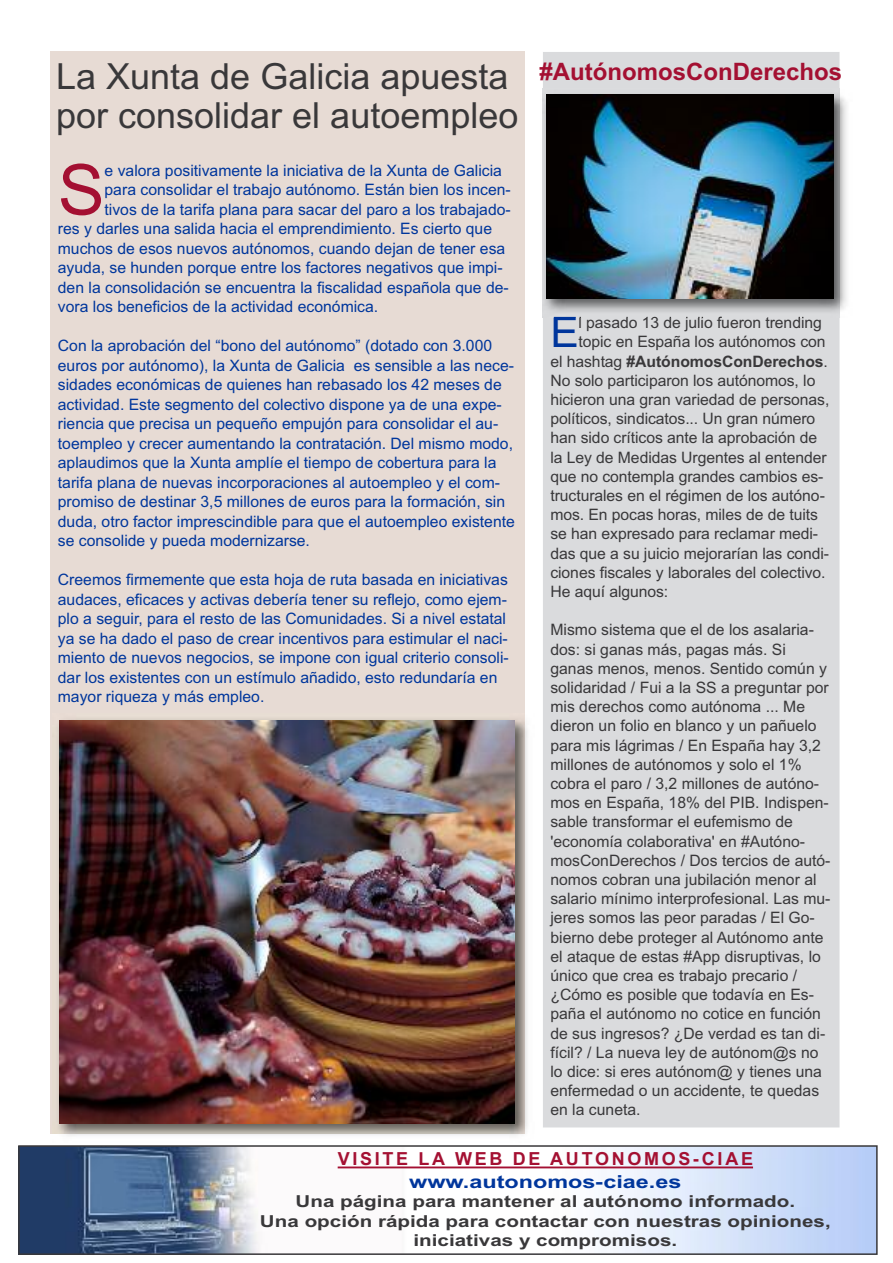
<style>
.page{position:relative;width:893px;height:1263px;background:#fff}
.page>*{position:absolute;margin:0;border:0;box-sizing:border-box;transform-origin:0 0}
.t1{font:70.2px "Arial";color:#a41032}
.t2{font:42.45px "Arial";color:#00369c}
.t3{font:36px "Arial";color:#39383a}
.t4{font:700 24px "Arial";color:#a41032}
.t5{font:700 18px "Arial";letter-spacing:.15em;color:#a41032}
.t6{font:700 18px "Arial";color:#00369c;scale:1.3 1}
.t7{font:700 16.5px/19.5px "Arial";color:#39383a;text-align:center;scale:1.25 1}
.t8{font:15.75px/19.5px "Arial";color:#00369c}
.t9{font:15.75px/19.2px "Arial";color:#39383a}
.t10{font:700 15.75px "Arial";letter-spacing:-.005em;color:#39383a}
.s1{font-weight:400}
</style>
<div class="page">
<div style="left:50px;top:51px;width:475px;height:1082px;background:#e7dbd4"></div>
<img style="left:21px;top:1148px;width:854px;height:104px">
<div style="left:18px;top:1145px;width:860px;height:110px;border:2px solid #39383a"></div>
<hr style="left:338px;top:1166px;width:415px;height:2px;background:#a41032">
<div style="left:543px;top:52px;width:296px;height:1075px;background:#dadbdd"></div>
<img style="left:53px;top:719px;width:475px;height:417px">
<img style="left:60px;top:720px;width:454px;height:403px">
<img style="left:542px;top:88px;width:305px;height:230px">
<svg style="left:554px;top:317px;width:22px;height:1px"></svg>
<img style="left:580px;top:317px;width:78px;height:1px">
<img style="left:546px;top:95px;width:287px;height:204px">
<h3 class="t3" style="left:56px;top:56px;width:454px">La Xunta de Galicia apuesta</h3>
<h3 class="t4" style="left:539px;top:58px;width:304px">#AutónomosConDerechos</h3>
<h3 class="t3" style="left:56px;top:95px;width:464px">por consolidar el autoempleo</h3>
<h1 class="t1" style="left:58px;top:149px;width:48px">S</h1>
<p class="t8" style="left:105px;top:160px;width:399px">e valora positivamente la iniciativa de la Xunta de Galicia</p>
<p class="t8" style="left:105px;top:180px;width:408px">para consolidar el trabajo autónomo. Están bien los incen-</p>
<p class="t8" style="left:105px;top:199px;width:408px">tivos de la tarifa plana para sacar del paro a los trabajado-</p>
<p class="t8" style="left:58px;top:219px;width:436px">res y darles una salida hacia el emprendimiento. Es cierto que</p>
<p class="t8" style="left:58px;top:238px;width:449px">muchos de esos nuevos autónomos, cuando dejan de tener esa</p>
<p class="t8" style="left:58px;top:258px;width:446px">ayuda, se hunden porque entre los factores negativos que impi-</p>
<p class="t8" style="left:58px;top:277px;width:452px">den la consolidación se encuentra la fiscalidad española que de-</p>
<p class="t8" style="left:58px;top:297px;width:322px">vora los beneficios de la actividad económica.</p>
<p class="t8" style="left:58px;top:336px;width:459px">Con la aprobación del “bono del autónomo” (dotado con 3.000 euros por autónomo), la Xunta de Galicia es sensible a las nece&shy;sidades económicas de quienes han rebasado los 42 meses de actividad. Este segmento del colectivo dispone ya de una expe&shy;riencia que precisa un pequeño empujón para consolidar el au&shy;toempleo y crecer aumentando la contratación. Del mismo modo, aplaudimos que la Xunta amplíe el tiempo de cobertura para la tarifa plana de nuevas incorporaciones al autoempleo y el com&shy;promiso de destinar 3,5 millones de euros para la formación, sin duda, otro factor imprescindible para que el autoempleo existente se consolide y pueda modernizarse.</p>
<p class="t8" style="left:58px;top:570px;width:452px">Creemos firmemente que esta hoja de ruta basada en iniciativas audaces, eficaces y activas debería tener su reflejo, como ejem&shy;plo a seguir, para el resto de las Comunidades. Si a nivel estatal ya se ha dado el paso de crear incentivos para estimular el naci&shy;miento de nuevos negocios, se impone con igual criterio consoli&shy;dar los existentes con un estímulo añadido, esto redundaría en mayor riqueza y más empleo.</p>
<h2 class="t2" style="left:550px;top:308px;width:30px">E</h2>
<p class="t9" style="left:579px;top:313px;width:245px">l pasado 13 de julio fueron trending</p>
<p class="t9" style="left:579px;top:332px;width:249px">topic en España los autónomos con</p>
<p class="t10" style="left:550px;top:352px;width:279px"><span class="s1">el hashtag</span> #AutónomosConDerechos<span class="s1">.</span></p>
<p class="t9" style="left:550px;top:371px;width:266px">No solo participaron los autónomos, lo</p>
<p class="t9" style="left:550px;top:390px;width:280px">hicieron una gran variedad de personas,</p>
<p class="t9" style="left:550px;top:409px;width:266px">políticos, sindicatos... Un gran número</p>
<p class="t9" style="left:550px;top:428px;width:268px">han sido críticos ante la aprobación de</p>
<p class="t9" style="left:550px;top:447px;width:278px">la Ley de Medidas Urgentes al entender</p>
<p class="t9" style="left:550px;top:467px;width:275px">que no contempla grandes cambios es-</p>
<p class="t9" style="left:550px;top:486px;width:276px">tructurales en el régimen de los autóno-</p>
<p class="t9" style="left:550px;top:505px;width:269px">mos. En pocas horas, miles de de tuits</p>
<p class="t9" style="left:550px;top:524px;width:269px">se han expresado para reclamar medi-</p>
<p class="t9" style="left:550px;top:543px;width:280px">das que a su juicio mejorarían las condi-</p>
<p class="t9" style="left:550px;top:563px;width:277px">ciones fiscales y laborales del colectivo.</p>
<p class="t9" style="left:550px;top:582px;width:119px">He aquí algunos:</p>
<p class="t9" style="left:550px;top:620px;width:282px">Mismo sistema que el de los asalaria&shy;dos: si ganas más, pagas más. Si ganas menos, menos. Sentido común y solidaridad / Fui a la SS a preguntar por mis derechos como autónoma ... Me dieron un folio en blanco y un pañuelo para mis lágrimas / En España hay 3,2 millones de autónomos y solo el 1% cobra el paro / 3,2 millones de autóno&shy;mos en España, 18% del PIB. Indispen&shy;sable transformar el eufemismo de 'economía colaborativa' en #Autóno&shy;mosConDerechos / Dos tercios de autó&shy;nomos cobran una jubilación menor al salario mínimo interprofesional. Las mu&shy;jeres somos las peor paradas / El Go&shy;bierno debe proteger al Autónomo ante el ataque de estas #App disruptivas, lo único que crea es trabajo precario / ¿Cómo es posible que todavía en Es&shy;paña el autónomo no cotice en función de sus ingresos? ¿De verdad es tan di&shy;fícil? / La nueva ley de autónom@s no lo dice: si eres autónom@ y tienes una enfermedad o un accidente, te quedas en la cuneta.</p>
<p class="t5" style="left:338px;top:1149px;width:417px">VISITE LA WEB DE AUTONOMOS-CIAE</p>
<p class="t6" style="left:409px;top:1171px;width:211px">www.autonomos-ciae.es</p>
<p class="t7" style="left:260px;top:1192px;width:458px">Una página para mantener al autónomo informado.<br>Una opción rápida para contactar con nuestras opiniones, iniciativas y compromisos.</p>
</div>
